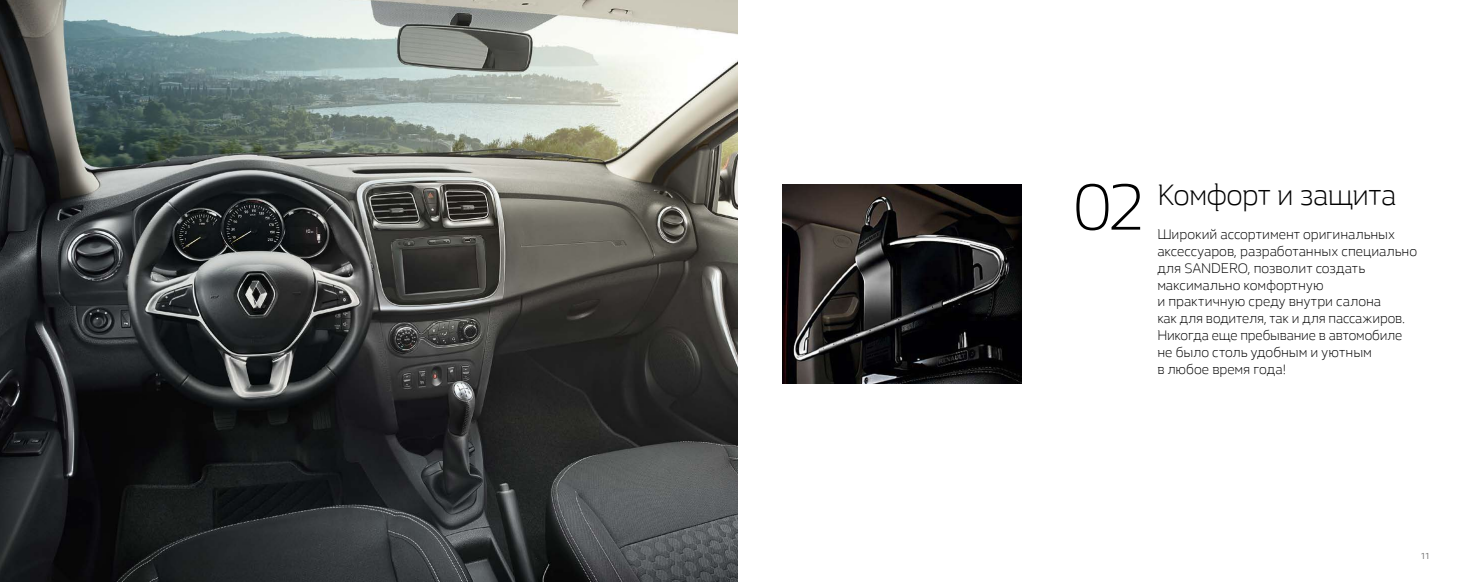
<style>
.page{position:relative;width:1475px;height:582px;background:#fff}
.page>*{position:absolute;margin:0;border:0;box-sizing:border-box;transform-origin:0 0}
.t1{font:300 67px "Renault Life";color:#000}
.t2{font:300 30px "Renault Life";letter-spacing:-.02em;color:#000}
.t3{font:300 14px/16.8px "Renault Life";letter-spacing:-.005em;color:#000}
.t4{font:9px "Renault Life";color:#717171}
</style>
<div class="page">
<img style="left:782px;top:184px;width:239px;height:199px">
<img style="left:0;top:0;width:737px;height:581px">
<h1 class="t1" style="left:1072px;top:162px;width:74px">02</h1>
<h2 class="t2" style="left:1157px;top:174px;width:240px">Комфорт и защита</h2>
<p class="t3" style="left:1157px;top:225px;width:261px">Широкий ассортимент оригинальных аксессуаров, разработанных специально для SANDERO, позволит создать максимально комфортную<br>и практичную среду внутри салона<br>как для водителя, так и для пассажиров.<br>Никогда еще пребывание в автомобиле не было столь удобным и уютным<br>в любое время года!</p>
<p class="t4" style="left:1420px;top:549px;width:11px">11</p>
</div>
